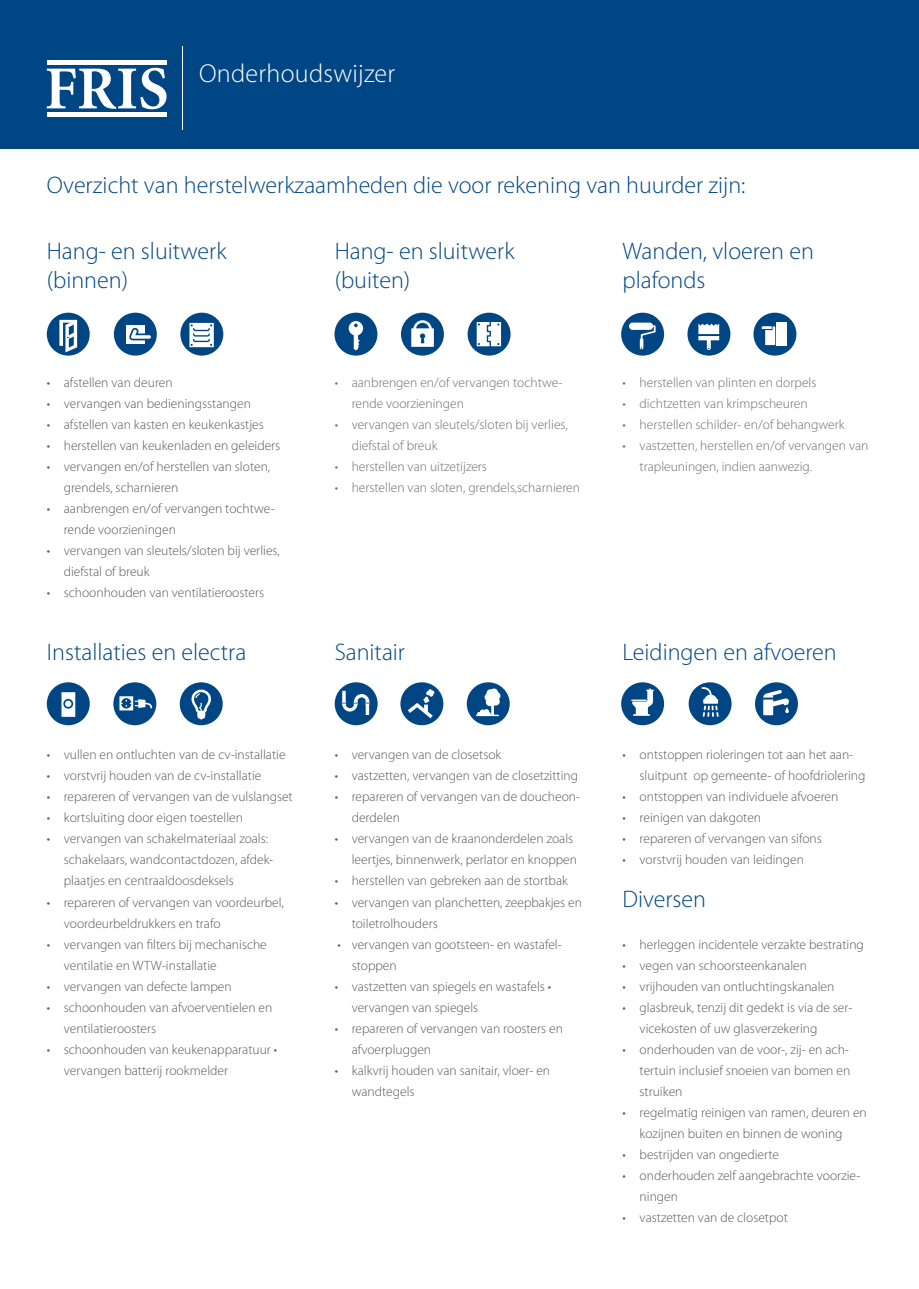
<style>
.page{position:relative;width:919px;height:1289px;background:#fff}
.page>*{position:absolute;margin:0;border:0;box-sizing:border-box;transform-origin:0 0}
.t1{font:300 26.1px "Myriad Pro";letter-spacing:.01em;color:#fff}
.t2{font:300 24px "Myriad Pro";color:#004684}
.t3{font:300 13.5px/21px "Myriad Pro";color:#57585a}
.t4{font:300 13.5px/21px "Myriad Pro";color:#6c6d70}
</style>
<div class="page">
<div style="left:0;top:0;width:918px;height:149px;background:#004684"></div>
<svg style="left:47px;top:68px;width:119px;height:41px"></svg>
<hr style="left:47px;top:112px;width:120px;height:4px;background:#fff">
<hr style="left:47px;top:61px;width:120px;height:4px;background:#fff">
<hr style="left:182px;top:47px;width:1px;height:83px;background:#fff">
<div style="left:688px;top:682px;width:43px;height:43px;background:#004684;border-radius:50%"></div>
<div style="left:621px;top:682px;width:43px;height:43px;background:#004684;border-radius:50%"></div>
<div style="left:755px;top:682px;width:42px;height:43px;background:#004684;border-radius:50%"></div>
<svg style="left:701px;top:687px;width:17px;height:30px"></svg>
<svg style="left:631px;top:688px;width:22px;height:27px"></svg>
<svg style="left:763px;top:690px;width:26px;height:25px"></svg>
<div style="left:47px;top:682px;width:43px;height:43px;background:#004684;border-radius:50%"></div>
<div style="left:113px;top:682px;width:43px;height:43px;background:#004684;border-radius:50%"></div>
<div style="left:180px;top:682px;width:43px;height:43px;background:#004684;border-radius:50%"></div>
<svg style="left:61px;top:692px;width:14px;height:25px"></svg>
<svg style="left:119px;top:696px;width:33px;height:14px"></svg>
<svg style="left:191px;top:689px;width:20px;height:30px"></svg>
<div style="left:334px;top:682px;width:43px;height:43px;background:#004684;border-radius:50%"></div>
<div style="left:400px;top:682px;width:43px;height:43px;background:#004684;border-radius:50%"></div>
<div style="left:466px;top:682px;width:43px;height:43px;background:#004684;border-radius:50%"></div>
<svg style="left:342px;top:690px;width:27px;height:25px"></svg>
<svg style="left:408px;top:689px;width:26px;height:29px"></svg>
<svg style="left:476px;top:688px;width:24px;height:28px"></svg>
<div style="left:47px;top:313px;width:43px;height:42px;background:#004684;border-radius:50%"></div>
<div style="left:114px;top:313px;width:43px;height:42px;background:#004684;border-radius:50%"></div>
<div style="left:180px;top:313px;width:43px;height:42px;background:#004684;border-radius:50%"></div>
<svg style="left:59px;top:320px;width:18px;height:32px"></svg>
<div style="left:126px;top:325px;width:18px;height:19px;background:#fff"></div>
<svg style="left:129px;top:328px;width:22px;height:12px"></svg>
<svg style="left:189px;top:323px;width:25px;height:24px"></svg>
<div style="left:334px;top:313px;width:43px;height:42px;background:#004684;border-radius:50%"></div>
<div style="left:401px;top:313px;width:43px;height:42px;background:#004684;border-radius:50%"></div>
<div style="left:467px;top:313px;width:43px;height:42px;background:#004684;border-radius:50%"></div>
<svg style="left:348px;top:321px;width:15px;height:29px"></svg>
<svg style="left:411px;top:320px;width:23px;height:27px"></svg>
<svg style="left:476px;top:322px;width:25px;height:24px"></svg>
<div style="left:621px;top:313px;width:43px;height:42px;background:#004684;border-radius:50%"></div>
<div style="left:687px;top:313px;width:43px;height:42px;background:#004684;border-radius:50%"></div>
<div style="left:753px;top:313px;width:43px;height:42px;background:#004684;border-radius:50%"></div>
<svg style="left:629px;top:322px;width:26px;height:27px"></svg>
<svg style="left:698px;top:323px;width:21px;height:27px"></svg>
<svg style="left:761px;top:326px;width:14px;height:19px"></svg>
<div style="left:776px;top:322px;width:10px;height:23px;background:#fff"></div>
<p class="t1" style="left:199px;top:59px;width:197px">Onderhoudswijzer</p>
<p class="t2" style="left:47px;top:172px;width:700px">Overzicht van herstelwerkzaamheden die voor rekening van huurder zijn:</p>
<p class="t2" style="left:47px;top:238px;width:181px">Hang- en sluitwerk</p>
<p class="t2" style="left:47px;top:266px;width:83px">(binnen)</p>
<p class="t3" style="left:47px;top:372px;width:127px">• afstellen van deuren</p>
<p class="t3" style="left:47px;top:393px;width:206px">• vervangen van bedieningsstangen</p>
<p class="t3" style="left:47px;top:414px;width:218px">• afstellen van kasten en keukenkastjes</p>
<p class="t3" style="left:47px;top:435px;width:235px">• herstellen van keukenladen en geleiders</p>
<p class="t3" style="left:64px;top:456px;width:208px;text-indent:-17px">• vervangen en/of herstellen van sloten, grendels, scharnieren</p>
<p class="t3" style="left:64px;top:498px;width:212px;text-indent:-17px">• aanbrengen en/of vervangen tochtwe&shy;rende voorzieningen</p>
<p class="t3" style="left:64px;top:540px;width:217px;text-indent:-17px">• vervangen van sleutels/sloten bij verlies, diefstal of breuk</p>
<p class="t3" style="left:47px;top:582px;width:219px">• schoonhouden van ventilatieroosters</p>
<p class="t2" style="left:47px;top:639px;width:201px">Installaties en electra</p>
<p class="t3" style="left:47px;top:744px;width:240px">• vullen en ontluchten van de cv-installatie</p>
<p class="t3" style="left:47px;top:765px;width:216px">• vorstvrij houden van de cv-installatie</p>
<p class="t3" style="left:47px;top:786px;width:247px">• repareren of vervangen van de vulslangset</p>
<p class="t3" style="left:47px;top:807px;width:198px">• kortsluiting door eigen toestellen</p>
<p class="t3" style="left:64px;top:828px;width:211px;text-indent:-17px">• vervangen van schakelmateriaal zoals: schakelaars, wandcontactdozen, afdek&shy;plaatjes en centraaldoosdeksels</p>
<p class="t3" style="left:64px;top:891px;width:221px;text-indent:-17px">• repareren of vervangen van voordeurbel, voordeurbeldrukkers en trafo</p>
<p class="t3" style="left:64px;top:933px;width:204px;text-indent:-17px">• vervangen van filters bij mechanische ventilatie en WTW-installatie</p>
<p class="t3" style="left:47px;top:975px;width:186px">• vervangen van defecte lampen</p>
<p class="t3" style="left:64px;top:996px;width:210px;text-indent:-17px">• schoonhouden van afvoerventielen en ventilatieroosters</p>
<p class="t3" style="left:64px;top:1038px;width:215px;text-indent:-17px">• schoonhouden van keukenapparatuur • vervangen batterij rookmelder</p>
<p class="t2" style="left:334px;top:238px;width:181px">Hang- en sluitwerk</p>
<p class="t2" style="left:334px;top:266px;width:77px">(buiten)</p>
<p class="t4" style="left:351px;top:372px;width:212px;text-indent:-17px">• aanbrengen en/of vervangen tochtwe&shy;rende voorzieningen</p>
<p class="t4" style="left:351px;top:414px;width:217px;text-indent:-17px">• vervangen van sleutels/sloten bij verlies, diefstal of breuk</p>
<p class="t4" style="left:334px;top:456px;width:154px">• herstellen van uitzetijzers</p>
<p class="t4" style="left:334px;top:477px;width:247px">• herstellen van sloten, grendels,scharnieren</p>
<p class="t2" style="left:622px;top:238px;width:193px">Wanden, vloeren en</p>
<p class="t2" style="left:622px;top:266px;width:84px">plafonds</p>
<p class="t4" style="left:622px;top:372px;width:195px">• herstellen van plinten en dorpels</p>
<p class="t4" style="left:622px;top:393px;width:186px">• dichtzetten van krimpscheuren</p>
<p class="t4" style="left:622px;top:414px;width:223px">• herstellen schilder- en/of behangwerk</p>
<p class="t4" style="left:639px;top:435px;width:230px;text-indent:-17px">• vastzetten, herstellen en/of vervangen van trapleuningen, indien aanwezig.</p>
<p class="t2" style="left:334px;top:639px;width:72px">Sanitair</p>
<p class="t3" style="left:334px;top:744px;width:168px">• vervangen van de closetsok</p>
<p class="t3" style="left:334px;top:765px;width:245px">• vastzetten, vervangen van de closetzitting</p>
<p class="t3" style="left:351px;top:786px;width:230px;text-indent:-17px">• repareren of vervangen van de doucheon&shy;derdelen</p>
<p class="t3" style="left:334px;top:828px;width:244px;text-align:right">• vervangen van de kraanonderdelen zoals leertjes, binnenwerk, perlator en knoppen</p>
<p class="t3" style="left:334px;top:870px;width:235px">• herstellen van gebreken aan de stortbak</p>
<p class="t3" style="left:351px;top:891px;width:232px;text-indent:-17px">• vervangen van planchetten, zeepbakjes en toiletrolhouders</p>
<p class="t3" style="left:351px;top:933px;width:211px;text-indent:-14px">• vervangen van gootsteen- en wastafel&shy;stoppen</p>
<p class="t3" style="left:351px;top:975px;width:201px;text-indent:-17px">• vastzetten van spiegels en wastafels • vervangen van spiegels</p>
<p class="t3" style="left:351px;top:1017px;width:213px;text-indent:-17px">• repareren of vervangen van roosters en afvoerpluggen</p>
<p class="t3" style="left:351px;top:1059px;width:200px;text-indent:-17px">• kalkvrij houden van sanitair, vloer- en wandtegels</p>
<p class="t2" style="left:622px;top:639px;width:216px">Leidingen en afvoeren</p>
<p class="t3" style="left:639px;top:744px;width:227px;text-indent:-17px">• ontstoppen rioleringen tot aan het aan&shy;sluitpunt op gemeente- of hoofdriolering</p>
<p class="t3" style="left:622px;top:786px;width:217px">• ontstoppen van individuele afvoeren</p>
<p class="t3" style="left:622px;top:807px;width:140px">• reinigen van dakgoten</p>
<p class="t3" style="left:622px;top:828px;width:201px">• repareren of vervangen van sifons</p>
<p class="t3" style="left:622px;top:849px;width:183px">• vorstvrij houden van leidingen</p>
<p class="t2" style="left:622px;top:885px;width:85px">Diversen</p>
<p class="t3" style="left:622px;top:933px;width:243px">• herleggen incidentele verzakte bestrating</p>
<p class="t3" style="left:622px;top:954px;width:186px">• vegen van schoorsteenkanalen</p>
<p class="t3" style="left:622px;top:975px;width:213px">• vrijhouden van ontluchtingskanalen</p>
<p class="t3" style="left:639px;top:996px;width:214px;text-indent:-17px">• glasbreuk, tenzij dit gedekt is via de ser&shy;vicekosten of uw glasverzekering</p>
<p class="t3" style="left:639px;top:1038px;width:212px;text-align:justify;text-indent:-17px">• onderhouden van de voor-, zij- en ach&shy;tertuin inclusief snoeien van bomen en struiken</p>
<p class="t3" style="left:622px;top:1101px;width:246px;text-align:center">• regelmatig reinigen van ramen, deuren en kozijnen buiten en binnen de woning</p>
<p class="t3" style="left:622px;top:1143px;width:158px">• bestrijden van ongedierte</p>
<p class="t3" style="left:639px;top:1164px;width:222px;text-indent:-17px">• onderhouden zelf aangebrachte voorzie&shy;ningen</p>
<p class="t3" style="left:622px;top:1206px;width:167px">• vastzetten van de closetpot</p>
</div>
